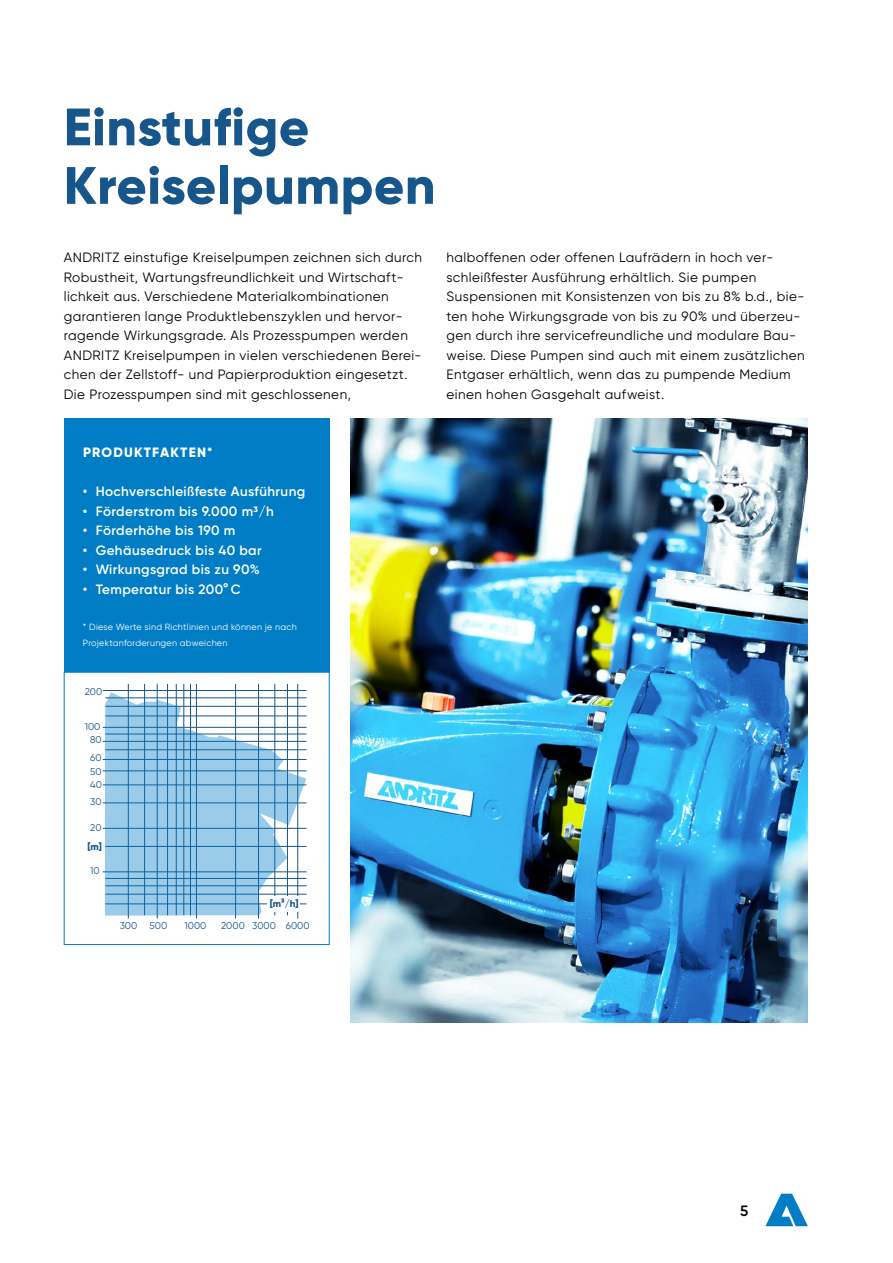
<style>
.page{position:relative;width:893px;height:1263px;background:#fff}
.page>*{position:absolute;margin:0;border:0;box-sizing:border-box;transform-origin:0 0}
.ANDRITZ_Level_2-3_He{font:800 52.5px "Gilroy";letter-spacing:.01em;color:#17568b}
.t1{font:600 15px "Gilroy";color:#000}
.ANDRITZ_Level_2-3_Co{font:13.5px/19.5px "Gilroy";letter-spacing:.035em;color:#000}
.t2{font:600 13.5px "Gilroy";letter-spacing:.03em;color:#fff}
.ANDRITZ_Level_2-3_Bu{font:800 13.5px "Gilroy";letter-spacing:.09em;color:#fff}
.t3{font:9.9px "Gilroy";color:#17568b}
.t4{font:800 9.9px "Gilroy";color:#17568b}
.ANDRITZ_Level_2-3_Ta{font:9px/16.5px "Gilroy";letter-spacing:.03em;color:#fff}
</style>
<div class="page">
<svg style="left:765px;top:1194px;width:43px;height:32px"></svg>
<img style="left:351px;top:418px;width:457px;height:605px">
<div style="left:64px;top:418px;width:266px;height:254px;background:#007dc5"></div>
<hr style="left:128px;top:684px;width:1px;height:234px;background:#17568b">
<hr style="left:144px;top:684px;width:1px;height:231px;background:#17568b">
<hr style="left:157px;top:684px;width:1px;height:234px;background:#17568b">
<hr style="left:167px;top:684px;width:1px;height:231px;background:#17568b">
<hr style="left:176px;top:684px;width:1px;height:231px;background:#17568b">
<hr style="left:184px;top:684px;width:1px;height:231px;background:#17568b">
<hr style="left:190px;top:684px;width:1px;height:231px;background:#17568b">
<hr style="left:235px;top:684px;width:1px;height:234px;background:#17568b">
<hr style="left:258px;top:684px;width:1px;height:234px;background:#17568b">
<hr style="left:275px;top:684px;width:1px;height:231px;background:#17568b">
<hr style="left:287px;top:684px;width:1px;height:231px;background:#17568b">
<hr style="left:297px;top:684px;width:1px;height:234px;background:#17568b">
<hr style="left:103px;top:828px;width:203px;height:1px;background:#17568b">
<hr style="left:103px;top:803px;width:203px;height:1px;background:#17568b">
<hr style="left:103px;top:785px;width:203px;height:1px;background:#17568b">
<hr style="left:103px;top:771px;width:203px;height:1px;background:#17568b">
<hr style="left:103px;top:759px;width:203px;height:1px;background:#17568b">
<hr style="left:103px;top:741px;width:203px;height:1px;background:#17568b">
<hr style="left:196px;top:684px;width:1px;height:234px;background:#17568b">
<hr style="left:103px;top:871px;width:203px;height:1px;background:#17568b">
<hr style="left:103px;top:727px;width:203px;height:1px;background:#17568b">
<hr style="left:103px;top:690px;width:203px;height:1px;background:#17568b">
<svg style="left:105px;top:692px;width:201px;height:223px"></svg>
<div style="left:268px;top:895px;width:32px;height:16px;background:#fff"></div>
<p class="ANDRITZ_Level_2-3_He" style="left:64px;top:94px;width:247px">Einstufige</p>
<p class="ANDRITZ_Level_2-3_He" style="left:64px;top:152px;width:373px">Kreiselpumpen</p>
<p class="ANDRITZ_Level_2-3_Co" style="left:64px;top:248px;width:360px">ANDRITZ einstufige Kreiselpumpen zeichnen sich durch Robustheit, Wartungsfreundlichkeit und Wirtschaft&shy;lichkeit aus. Verschiedene Materialkombinationen garantieren lange Produktlebenszyklen und hervor&shy;ragende Wirkungsgrade. Als Prozesspumpen werden ANDRITZ Kreiselpumpen in vielen verschiedenen Berei&shy;chen der Zellstoff- und Papierproduktion eingesetzt.<br>Die Prozesspumpen sind mit geschlossenen,</p>
<p class="ANDRITZ_Level_2-3_Co" style="left:446px;top:248px;width:360px">halboffenen oder offenen Laufrädern in hoch ver&shy;schleißfester Ausführung erhältlich. Sie pumpen Suspensionen mit Konsistenzen von bis zu 8% b.d., bie&shy;ten hohe Wirkungsgrade von bis zu 90% und überzeu&shy;gen durch ihre servicefreundliche und modulare Bau&shy;weise. Diese Pumpen sind auch mit einem zusätzlichen Entgaser erhältlich, wenn das zu pumpende Medium einen hohen Gasgehalt aufweist.</p>
<p class="ANDRITZ_Level_2-3_Bu" style="left:83px;top:444px;width:131px">PRODUKTFAKTEN*</p>
<p class="t2" style="left:83px;top:483px;width:224px">• Hochverschleißfeste Ausführung</p>
<p class="t2" style="left:83px;top:503px;width:192px">• Förderstrom bis 9.000 m3/h</p>
<p class="t2" style="left:83px;top:522px;width:154px">• Förderhöhe bis 190 m</p>
<p class="t2" style="left:83px;top:542px;width:180px">• Gehäusedruck bis 40 bar</p>
<p class="t2" style="left:83px;top:561px;width:178px">• Wirkungsgrad bis zu 90%</p>
<p class="t2" style="left:83px;top:581px;width:159px">• Temperatur bis 200° C</p>
<p class="ANDRITZ_Level_2-3_Ta" style="left:83px;top:618px;width:215px">* Diese Werte sind Richtlinien und können je nach<br>Projektanforderungen abweichen</p>
<p class="t3" style="left:85px;top:685px;width:19px">200</p>
<p class="t3" style="left:85px;top:720px;width:17px">100</p>
<p class="t3" style="left:90px;top:734px;width:13px">80</p>
<p class="t3" style="left:90px;top:751px;width:13px">60</p>
<p class="t3" style="left:90px;top:765px;width:13px">50</p>
<p class="t3" style="left:90px;top:778px;width:13px">40</p>
<p class="t3" style="left:90px;top:795px;width:13px">30</p>
<p class="t3" style="left:90px;top:822px;width:13px">20</p>
<p class="t3" style="left:90px;top:865px;width:11px">10</p>
<p class="t4" style="left:87px;top:840px;width:16px">[m]</p>
<p class="t4" style="left:270px;top:897px;width:30px">[m3/h]</p>
<p class="t3" style="left:120px;top:920px;width:49px">300 500</p>
<p class="t3" style="left:184px;top:920px;width:23px">1000</p>
<p class="t3" style="left:221px;top:920px;width:90px">2000 3000 6000</p>
<p class="t1" style="left:740px;top:1201px;width:10px">5</p>
</div>
